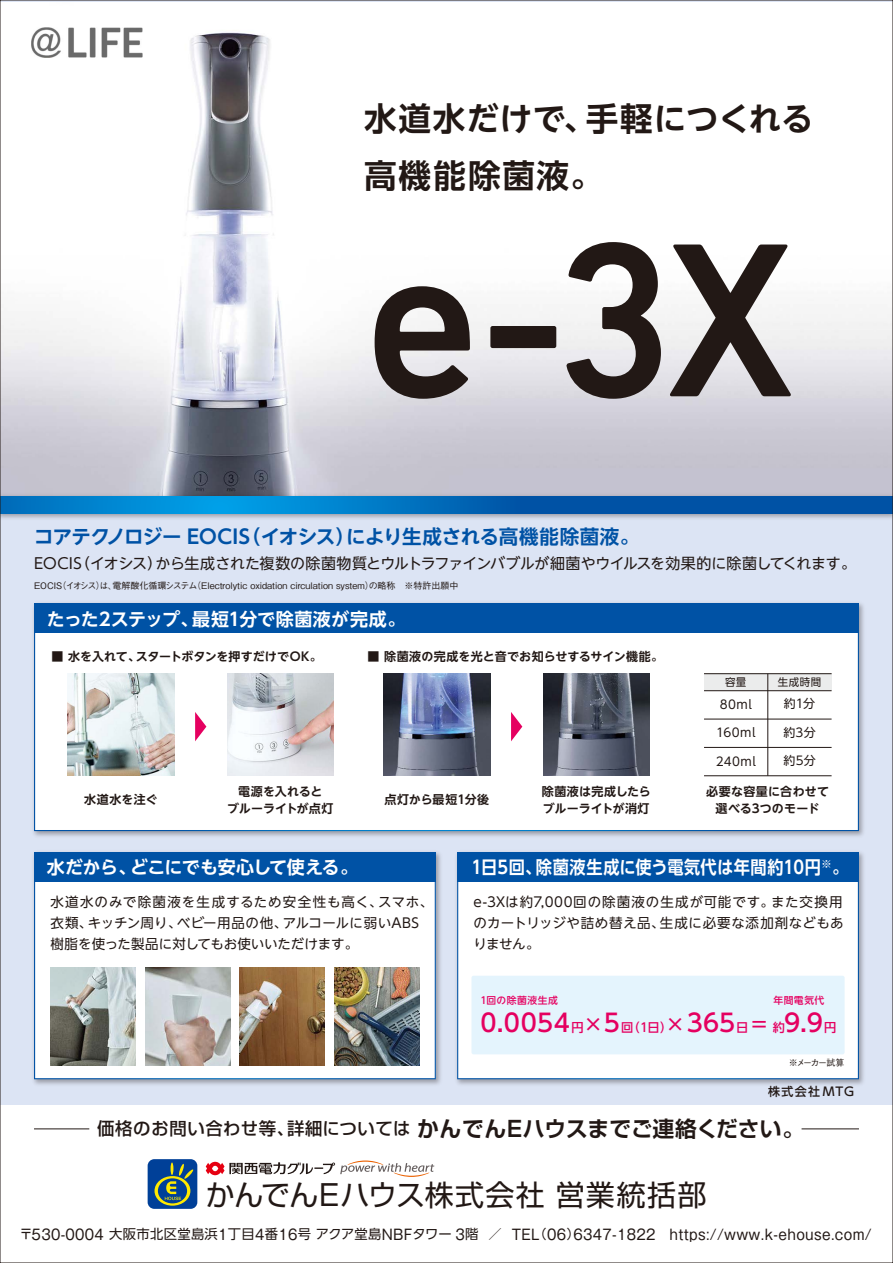
<style>
.page{position:relative;width:893px;height:1263px;background:#fff}
.page>*{position:absolute;margin:0;border:0;box-sizing:border-box;transform-origin:0 0}
.t1{font:500 223.2px "DIN Next LT Pro";color:#221815}
.t2{font:700 32.55px/56.6px "UD Shin Go NT Pro De";letter-spacing:.04em;color:#221815}
.t3{font:28.95px "Shin Go Pro";letter-spacing:.035em;color:#221815}
.t4{font:500 24.45px "UD Shin Go NT Pro";letter-spacing:.015em;color:#e50060}
.t5{font:700 19.5px "UD Shin Go NT Pro De";letter-spacing:-.015em;color:#0052a5}
.t6{font:700 18px "UD Shin Go NT Pro De";letter-spacing:.005em;color:#fff;scale:.9 1}
.t7{font:700 18px "UD Shin Go NT Pro De";letter-spacing:.005em;color:#fff}
.t8{font:700 18px "UD Shin Go NT Pro De";letter-spacing:-.03em;color:#fff}
.t9{font:500 17.4px "Shin Go Pro";letter-spacing:.035em;color:#221815}
.t10{font:15px "UD Shin Go NT Pro";letter-spacing:-.025em;color:#221815}
.t11{font:14.4px "Gothic MB101 Pro";letter-spacing:.025em;color:#221815;scale:.95 1}
.t12{font:13.5px/21px "UD Shin Go NT Pro";letter-spacing:.035em;color:#221815}
.t13{font:700 12px/16.5px "UD Shin Go NT Pro De";letter-spacing:.01em;color:#221815;text-align:center}
.t14{font:12px "UD Shin Go NT Pro";letter-spacing:.03em;color:#221815}
.t15{font:500 12px "UD Shin Go NT Pro";letter-spacing:.11em;color:#221815}
.t16{font:10.5px "UD Shin Go NT Pro";letter-spacing:.05em;color:#221815}
.t17{font:500 9.75px "UD Shin Go NT Pro";letter-spacing:.045em;color:#e50060}
.t18{font:500 9px "Gothic BBB Pro";color:#221815}
.s1{font-size:12.3px}
.s2{font-size:19.65px}
.s3{font-family:"Shin Go Pro De";font-weight:700;font-size:21.75px}
.s4{font-size:13.35px}
.s5{font-family:"UD Shin Go Pro";font-size:13.35px}
</style>
<div class="page">
<div style="left:0;top:0;width:893px;height:1105px;background:#dce4f4"></div>
<img style="left:33px;top:852px;width:408px;height:233px">
<div style="left:34px;top:882px;width:402px;height:197px;background:#fff"></div>
<img style="left:456px;top:852px;width:408px;height:233px">
<div style="left:457px;top:882px;width:402px;height:197px;background:#fff"></div>
<div style="left:34px;top:852px;width:402px;height:30px;background:#0052a5"></div>
<div style="left:457px;top:852px;width:402px;height:30px;background:#0052a5"></div>
<div style="left:471px;top:976px;width:374px;height:78px;background:#e4f4fd;border-radius:2px"></div>
<div style="left:146px;top:1158px;width:53px;height:52px;border:3px solid #fff;border-radius:7px"></div>
<div style="left:148px;top:1159px;width:49px;height:50px;background:#004098;border-radius:7px"></div>
<svg style="left:155px;top:1176px;width:35px;height:30px"></svg>
<div style="left:158px;top:1178px;width:29px;height:25px;background:#004098;border-radius:50%"></div>
<svg style="left:165px;top:1162px;width:29px;height:38px"></svg>
<svg style="left:206px;top:1160px;width:228px;height:17px"></svg>
<hr style="left:34px;top:1128px;width:55px;height:1px;background:#221815">
<hr style="left:801px;top:1128px;width:58px;height:1px;background:#221815">
<img style="left:33px;top:603px;width:831px;height:233px">
<div style="left:34px;top:633px;width:825px;height:198px;background:#fff"></div>
<div style="left:34px;top:604px;width:825px;height:29px;background:#0052a5"></div>
<img style="left:68px;top:674px;width:106px;height:102px">
<img style="left:227px;top:674px;width:107px;height:102px">
<img style="left:384px;top:674px;width:106px;height:102px">
<img style="left:543px;top:674px;width:107px;height:102px">
<svg style="left:195px;top:712px;width:11px;height:29px"></svg>
<svg style="left:511px;top:712px;width:11px;height:29px"></svg>
<div style="left:704px;top:674px;width:64px;height:17px;background:#ebecec"></div>
<div style="left:768px;top:674px;width:64px;height:17px;background:#ebecec"></div>
<hr style="left:704px;top:775px;width:128px;height:1px;background:#221815">
<hr style="left:704px;top:673px;width:128px;height:1px;background:#221815">
<hr style="left:704px;top:690px;width:128px;height:1px;background:#221815">
<hr style="left:704px;top:719px;width:128px;height:1px;background:#221815">
<hr style="left:704px;top:747px;width:128px;height:1px;background:#221815">
<hr style="left:767px;top:674px;width:1px;height:102px;background:#221815">
<img style="left:50px;top:967px;width:85px;height:98px">
<img style="left:145px;top:967px;width:85px;height:98px">
<img style="left:240px;top:967px;width:85px;height:98px">
<img style="left:334px;top:967px;width:85px;height:98px">
<img style="left:2px;top:2px;width:889px;height:490px">
<img style="left:2px;top:492px;width:889px;height:27px">
<svg style="left:2px;top:496px;width:889px;height:17px;background:#006dbb"></svg>
<img style="left:32px;top:28px;width:110px;height:30px">
<h2 class="t2" style="left:364px;top:89px;width:451px">水道水だけで、手軽につくれる高機能除菌液。</h2>
<h1 class="t1" style="left:364px;top:191px;width:432px">e-3X</h1>
<h3 class="t5" style="left:34px;top:521px;width:607px">コアテクノロジー EOCIS（イオシス）により生成される高機能除菌液。</h3>
<p class="t18" style="left:34px;top:578px;width:426px">EOCIS（イオシス）は、電解酸化循環システム（Electrolytic oxidation circulation system）の略称　※特許出願中</p>
<p class="t10" style="left:34px;top:551px;width:824px">EOCIS（イオシス）から生成された複数の除菌物質とウルトラファインバブルが細菌やウイルスを効果的に除菌してくれます。</p>
<h3 class="t7" style="left:47px;top:604px;width:360px">たった2ステップ、最短1分で除菌液が完成。</h3>
<p class="t13" style="left:52px;top:648px;width:272px">■ 水を入れて、スタートボタンを押すだけでOK。</p>
<p class="t13" style="left:367px;top:648px;width:297px">■ 除菌液の完成を光と音でお知らせするサイン機能。</p>
<p class="t16" style="left:725px;top:673px;width:23px">容量</p>
<p class="t16" style="left:778px;top:673px;width:45px">生成時間</p>
<p class="t14" style="left:720px;top:694px;width:33px">80ml</p>
<p class="t14" style="left:716px;top:723px;width:41px">160ml</p>
<p class="t14" style="left:716px;top:751px;width:41px">240ml</p>
<p class="t14" style="left:784px;top:694px;width:33px">約1分</p>
<p class="t14" style="left:783px;top:723px;width:34px">約3分</p>
<p class="t14" style="left:783px;top:751px;width:34px">約5分</p>
<p class="t13" style="left:84px;top:791px;width:75px">水道水を注ぐ</p>
<p class="t13" style="left:227px;top:783px;width:108px">電源を入れると<br>ブルーライトが点灯</p>
<p class="t13" style="left:384px;top:791px;width:106px">点灯から最短1分後</p>
<p class="t13" style="left:542px;top:783px;width:110px;text-align:left">除菌液は完成したらブルーライトが消灯</p>
<p class="t13" style="left:706px;top:783px;width:124px">必要な容量に合わせて選べる3つのモード</p>
<h3 class="t8" style="left:47px;top:853px;width:313px">水だから、どこにでも安心して使える。</h3>
<h3 class="t6" style="left:472px;top:853px;width:420px">1日5回、除菌液生成に使う電気代は年間約10円<sup>※</sup>。</h3>
<p class="t12" style="left:50px;top:891px;width:384px">水道水のみで除菌液を生成するため安全性も高く、スマホ、衣類、キッチン周り、ベビー用品の他、アルコールに弱いABS樹脂を使った製品に対してもお使いいただけます。</p>
<p class="t12" style="left:473px;top:891px;width:372px;text-align:justify">e-3Xは約7,000回の除菌液の生成が可能です。また交換用のカートリッジや詰め替え品、生成に必要な添加剤などもありません。</p>
<p class="t17" style="left:480px;top:992px;width:79px">1回の除菌液生成</p>
<p class="t17" style="left:773px;top:992px;width:52px">年間電気代</p>
<h3 class="t4" style="left:480px;top:1003px;width:357px">0.0054<span class="s1">円</span><span class="s2">×</span>5<span class="s1">回（1日）</span><span class="s2">×</span>365<span class="s1">日</span> <span class="s2">=</span> <span class="s1">約</span>9.9<span class="s1">円</span></h3>
<p class="t18" style="left:789px;top:1055px;width:57px">※メーカー試算</p>
<p class="t15" style="left:768px;top:1082px;width:87px">株式会社MTG</p>
<p class="t9" style="left:97px;top:1114px;width:708px">価格のお問い合わせ等、詳細については <span class="s3">かんでんEハウスまでご連絡ください。</span></p>
<h3 class="t3" style="left:206px;top:1171px;width:502px">かんでんEハウス株式会社 営業統括部</h3>
<p class="t11" style="left:20px;top:1222px;width:898px"><span class="s4">〒</span>530-0004 <span class="s5">大阪市北区堂島浜</span>1<span class="s5">丁目</span>4<span class="s5">番</span>16<span class="s5">号アクア堂島</span>NBF<span class="s5">タワー</span> 3<span class="s5">階</span> <span class="s4">／</span> TEL<span class="s4">（</span>06<span class="s4">）</span>6347-1822 https://www.k-ehouse.com/</p>
</div>
